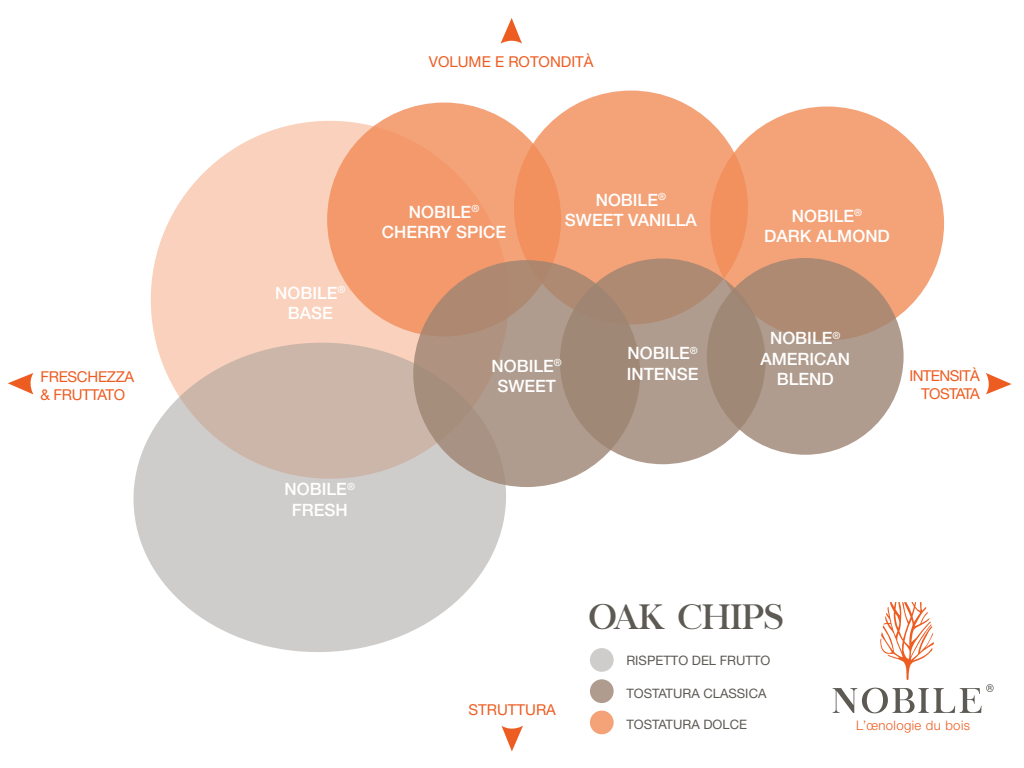
<style>
.page{position:relative;width:1024px;height:768px;background:#fff}
.page>*{position:absolute;margin:0;border:0;box-sizing:border-box;transform-origin:0 0}
.t1{font:35px "Chapaza";color:#5d5a54}
.t2{font:500 17px/20.4px "Helvetica Neue";color:#fff;text-align:center}
.t3{font:15px "Helvetica Neue";color:#ed5d22}
.t4{font:15px/18px "Helvetica Neue";letter-spacing:-.02em;color:#ed5d22}
.t5{font:15px/18px "Helvetica Neue";letter-spacing:-.04em;color:#ed5d22;text-align:right}
.t6{font:300 13.1px "Helvetica Neue";letter-spacing:.03em;color:#ed5d22}
.t7{font:13px "Helvetica Neue";color:#5d5a54}
</style>
<div class="page">
<svg style="left:833px;top:602px;width:161px;height:111px"></svg>
<div style="left:590px;top:679px;width:24px;height:24px;background:#b09c8e;border-radius:50%"></div>
<div style="left:590px;top:648px;width:24px;height:24px;background:#cfcdcb;border-radius:50%"></div>
<svg style="left:500px;top:18px;width:22px;height:26px"></svg>
<svg style="left:502px;top:726px;width:21px;height:25px"></svg>
<svg style="left:986px;top:373px;width:26px;height:21px"></svg>
<svg style="left:8px;top:373px;width:25px;height:21px"></svg>
<div style="left:590px;top:711px;width:24px;height:23px;background:#f4a379;border-radius:50%"></div>
<div style="left:151px;top:121px;width:358px;height:358px;background:#f9d1bc;border-radius:50%"></div>
<svg style="left:134px;top:343px;width:372px;height:309px;fill:#cfcdcb"></svg>
<div style="left:327px;top:103px;width:234px;height:234px;background:linear-gradient(to bottom,#f4a075,#f3986b);border-radius:50%"></div>
<svg style="left:514px;top:91px;width:234px;height:234px;background:#f3a075"></svg>
<svg style="left:710px;top:107px;width:234px;height:233px;background:#f3a176"></svg>
<div style="left:707px;top:258px;width:197px;height:197px;background:linear-gradient(to bottom,#ae8870,#b2a399);border-radius:50%"></div>
<svg style="left:413px;top:260px;width:227px;height:227px;background:#ae9483"></svg>
<svg style="left:560px;top:259px;width:206px;height:205px;background:#a88f7e"></svg>
<p class="t4" style="left:40px;top:367px;width:95px">FRESCHEZZA &amp; FRUTTATO</p>
<p class="t3" style="left:429px;top:53px;width:166px">VOLUME E ROTONDITÀ</p>
<p class="t2" style="left:275px;top:282px;width:72px">NOBILE<sup>®<br></sup>BASE</p>
<p class="t2" style="left:382px;top:201px;width:126px">NOBILE<sup>®<br></sup>CHERRY SPICE</p>
<p class="t2" style="left:565px;top:189px;width:133px">NOBILE<sup>®<br></sup>SWEET VANILLA</p>
<p class="t2" style="left:492px;top:355px;width:72px">NOBILE<sup>®<br></sup>SWEET</p>
<p class="t2" style="left:627px;top:343px;width:73px;text-align:left">NOBILE<sup>®<br></sup>INTENSE</p>
<p class="t2" style="left:285px;top:479px;width:72px">NOBILE<sup>®<br></sup>FRESH</p>
<p class="t2" style="left:764px;top:205px;width:127px">NOBILE<sup>®<br></sup>DARK ALMOND</p>
<p class="t2" style="left:760px;top:328px;width:91px">NOBILE<sup>®<br></sup>AMERICAN<br>BLEND</p>
<p class="t5" style="left:909px;top:366px;width:72px">INTENSITÀ<br>TOSTATA</p>
<p class="t3" style="left:469px;top:701px;width:89px">STRUTTURA</p>
<h1 class="t1" style="left:589px;top:596px;width:196px">OAK CHIPS</h1>
<p class="t7" style="left:626px;top:653px;width:145px">RISPETTO DEL FRUTTO</p>
<p class="t7" style="left:626px;top:685px;width:142px">TOSTATURA CLASSICA</p>
<p class="t7" style="left:626px;top:717px;width:122px">TOSTATURA DOLCE</p>
<p class="t6" style="left:856px;top:717px;width:116px">L’œnologie du bois</p>
</div>
